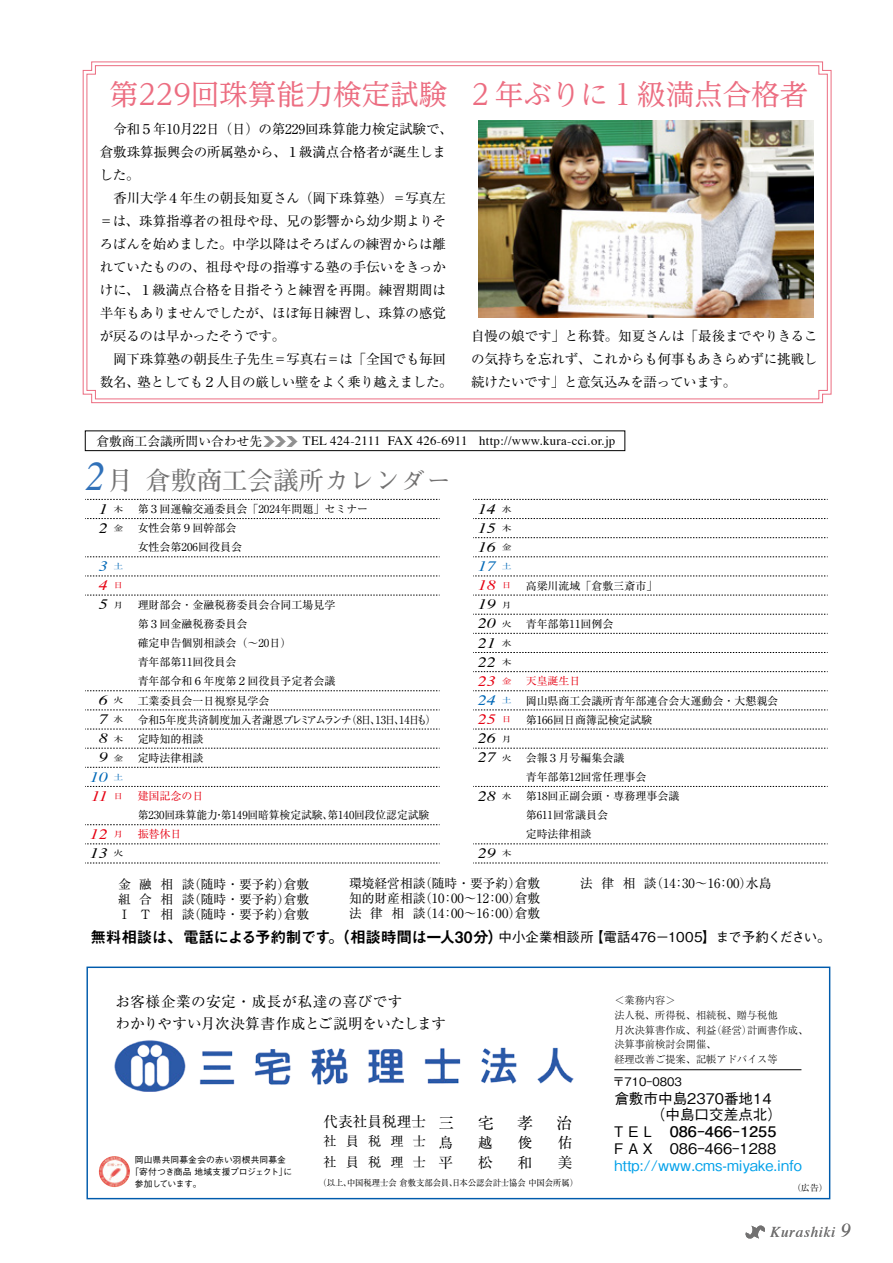
<style>
.page{position:relative;width:893px;height:1263px;background:#fff}
.page>*{position:absolute;margin:0;border:0;box-sizing:border-box;transform-origin:0 0}
.t1{font:28.5px "UD Reimin Pro";color:#ec6d81}
.t2{font:700 25.5px "Futo Min A101 Pr 5";color:#727171}
.t3{font:16.05px "Ryumin Pr 5";color:#000}
.t4{font:15.75px "Midashi Go Pro MB31";letter-spacing:-.03em;color:#000}
.t5{font:italic 15px "Times";letter-spacing:.05em;color:#727171}
.t6{font:14.55px/21.9px "Ryumin Pr 5";letter-spacing:.015em;color:#000}
.t7{font:500 14.55px/16.8px "Gothic BBB Pr 5";color:#000}
.t8{font:500 14.55px "Gothic BBB Pr 5";color:#00a0e9}
.t9{font:700 14.55px "Futo Go B101 Pr 5";color:#000;scale:1.12 1}
.t10{font:italic 14.25px/19.2px "Times";color:#000;text-align:justify;scale:1.26 1}
.t11{font:italic 14.25px/19.2px "Times";color:#0068b7;text-align:justify;scale:1.26 1}
.t12{font:italic 14.25px "Times";color:#e60012;scale:1.26 1}
.t13{font:13.5px/23px "Ryumin Pro";letter-spacing:-.015em;color:#000;text-align:justify}
.t14{font:13.2px/20.4px "Ryumin Pr 5";letter-spacing:.7em;color:#000}
.t15{font:12.75px/15px "Ryumin Pro";color:#000;text-align:justify}
.t16{font:12.75px "Times";letter-spacing:.025em;color:#000}
.t17{font:500 11.7px "Gothic BBB Pr 5";color:#000}
.t18{font:10.95px/19px "Ryumin Pro";color:#000}
.t19{font:10.95px "Ryumin Pro";letter-spacing:-.08em;color:#000}
.t20{font:10.95px "Ryumin Pro";color:#e60012}
.t21{font:300 10.2px/14.5px "Ryumin Pr 5";color:#000}
.t22{font:8.7px "Ryumin Pr 5";color:#000;scale:.95 1}
.t23{font:500 8.7px "Gothic BBB Pr 5";letter-spacing:-.025em;color:#000}
.t24{font:500 8.7px "Gothic BBB Pr 5";letter-spacing:.005em;color:#000}
.t25{font:500 8.7px "Gothic BBB Pr 5";letter-spacing:-.07em;color:#000}
.t26{font:8.7px "Ryumin Pr 5";color:#000}
.s1{font-family:"Ryumin Pro"}
.s2{font-family:"Times";font-weight:400;font-style:italic;font-size:40.5px;color:#3071b9}
.s3{font-family:"Ryumin Pro";font-style:normal;font-size:7.8px}
.s4{color:#e60012}
.s5{font-family:"Ryumin Pro";font-style:normal;font-size:7.8px;color:#e60012}
.s6{color:#000}
.s7{font-family:"Ryumin Pro";font-style:normal;font-size:7.8px;color:#000}
.s8{color:#0068b7}
.s9{font-family:"Ryumin Pro";font-style:normal;font-size:7.8px;color:#0068b7}
.s10{font-family:"Gothic BBB Pro";font-weight:500;font-size:13.5px}
.s11{font-family:"Gothic BBB Pr 5";font-weight:500}
.s12{font-size:19.5px}
</style>
<div class="page">
<svg style="left:82px;top:61px;width:750px;height:342px"></svg>
<svg style="left:86px;top:65px;width:742px;height:335px"></svg>
<svg style="left:86px;top:966px;width:744px;height:233px"></svg>
<svg style="left:745px;top:1225px;width:20px;height:14px"></svg>
<div style="left:85px;top:431px;width:540px;height:20px;border:1px solid #000"></div>
<svg style="left:85px;top:518px;width:355px;height:1px"></svg>
<svg style="left:85px;top:824px;width:355px;height:1px"></svg>
<svg style="left:85px;top:499px;width:355px;height:1px"></svg>
<svg style="left:85px;top:595px;width:355px;height:1px"></svg>
<svg style="left:85px;top:690px;width:355px;height:1px"></svg>
<svg style="left:85px;top:767px;width:355px;height:1px"></svg>
<svg style="left:85px;top:786px;width:355px;height:1px"></svg>
<svg style="left:85px;top:863px;width:355px;height:1px"></svg>
<svg style="left:85px;top:729px;width:355px;height:1px"></svg>
<svg style="left:85px;top:748px;width:355px;height:1px"></svg>
<svg style="left:85px;top:576px;width:355px;height:1px"></svg>
<svg style="left:85px;top:710px;width:355px;height:1px"></svg>
<svg style="left:85px;top:556px;width:355px;height:1px"></svg>
<svg style="left:85px;top:843px;width:355px;height:1px"></svg>
<svg style="left:473px;top:786px;width:355px;height:1px"></svg>
<svg style="left:473px;top:748px;width:355px;height:1px"></svg>
<svg style="left:473px;top:652px;width:355px;height:1px"></svg>
<svg style="left:473px;top:633px;width:355px;height:1px"></svg>
<svg style="left:473px;top:499px;width:355px;height:1px"></svg>
<svg style="left:473px;top:537px;width:355px;height:1px"></svg>
<svg style="left:473px;top:556px;width:355px;height:1px"></svg>
<svg style="left:473px;top:614px;width:355px;height:1px"></svg>
<svg style="left:473px;top:671px;width:355px;height:1px"></svg>
<svg style="left:473px;top:690px;width:355px;height:1px"></svg>
<svg style="left:473px;top:843px;width:355px;height:1px"></svg>
<svg style="left:473px;top:863px;width:355px;height:1px"></svg>
<svg style="left:473px;top:518px;width:355px;height:1px"></svg>
<svg style="left:473px;top:576px;width:355px;height:1px"></svg>
<svg style="left:473px;top:595px;width:355px;height:1px"></svg>
<svg style="left:473px;top:710px;width:355px;height:1px"></svg>
<svg style="left:473px;top:729px;width:355px;height:1px"></svg>
<img style="left:478px;top:121px;width:335px;height:197px">
<h1 class="t1" style="left:110px;top:71px;width:700px">第229回珠算能力検定試験 ２年ぶりに１級満点合格者</h1>
<p class="t13" style="left:100px;top:117px;width:355px;text-align:left;text-indent:14px">令和５年10月22日（日）の第229回珠算能力検定試験で、倉敷珠算振興会の所属塾から、１級満点合格者が誕生しました。</p>
<p class="t13" style="left:100px;top:186px;width:348px;text-indent:14px">香川大学４年生の朝長知夏さん（岡下珠算塾）＝写真左＝は、珠算指導者の祖母や母、兄の影響から幼少期よりそろばんを始めました。中学以降はそろばんの練習からは離れていたものの、祖母や母の指導する塾の手伝いをきっかけに、１級満点合格を目指そうと練習を再開。練習期間は半年もありませんでしたが、ほぼ毎日練習し、珠算の感覚が戻るのは早かったそうです。</p>
<p class="t13" style="left:100px;top:346px;width:354px;text-align:center">岡下珠算塾の朝長生子先生＝写真右＝は「全国でも毎回<br>数名、塾としても２人目の厳しい壁をよく乗り越えました。</p>
<p class="t13" style="left:471px;top:324px;width:348px">自慢の娘です」と称賛。知夏さんは「最後までやりきるこの気持ちを忘れず、これからも何事もあきらめずに挑戦し続けたいです」と意気込みを語っています。</p>
<p class="t16" style="left:96px;top:433px;width:520px"><span class="s1">倉敷商工会議所問い合わせ先</span>❑❑❑ TEL 424-2111 FAX 426-6911 http://www.kura-cci.or.jp</p>
<h2 class="t2" style="left:85px;top:460px;width:368px"><span class="s2">2</span>月　倉敷商工会議所カレンダー</h2>
<p class="t10" style="left:99px;top:498px;width:21px">1 <span class="s3">木</span></p>
<p class="t18" style="left:138px;top:499px;width:232px">第３回運輸交通委員会「2024年問題」セミナー</p>
<p class="t10" style="left:99px;top:518px;width:21px">2 <span class="s3">金</span></p>
<p class="t18" style="left:138px;top:518px;width:106px">女性会第９回幹部会女性会第206回役員会</p>
<p class="t11" style="left:99px;top:556px;width:21px">3 <span class="s3">土</span><span class="s4">4</span> <span class="s5">日</span><span class="s6">5</span> <span class="s7">月</span></p>
<p class="t18" style="left:138px;top:594px;width:199px">理財部会・金融税務委員会合同工場見学第３回金融税務委員会<br>確定申告個別相談会（〜20日）<br>青年部第11回役員会<br>青年部令和６年度第２回役員予定者会議</p>
<p class="t10" style="left:99px;top:690px;width:21px">6 <span class="s3">火</span></p>
<p class="t18" style="left:138px;top:690px;width:133px">工業委員会一日視察見学会</p>
<p class="t10" style="left:99px;top:709px;width:21px">7 <span class="s3">水</span></p>
<p class="t19" style="left:138px;top:711px;width:300px">令和５年度共済制度加入者謝恩プレミアムランチ（8日、13日、14日も）</p>
<p class="t10" style="left:99px;top:728px;width:21px">8 <span class="s3">木</span></p>
<p class="t18" style="left:138px;top:728px;width:67px">定時知的相談</p>
<p class="t10" style="left:99px;top:747px;width:21px">9 <span class="s3">金</span></p>
<p class="t18" style="left:138px;top:747px;width:67px">定時法律相談</p>
<p class="t11" style="left:90px;top:766px;width:28px">10 <span class="s3">土<br></span><span class="s4">11</span> <span class="s5">日</span></p>
<p class="t20" style="left:138px;top:787px;width:67px">建国記念の日</p>
<p class="t18" style="left:138px;top:805px;width:293px">第230回珠算能力・第149回暗算検定試験、第140回段位認定試験</p>
<p class="t12" style="left:90px;top:822px;width:28px">12 <span class="s3">月</span></p>
<p class="t20" style="left:138px;top:826px;width:45px">振替休日</p>
<p class="t10" style="left:90px;top:843px;width:28px">13 <span class="s3">火</span></p>
<p class="t10" style="left:478px;top:498px;width:28px">14 <span class="s3">水</span>15 <span class="s3">木</span>16 <span class="s3">金</span><span class="s8">17</span> <span class="s9">土</span><span class="s4">18</span> <span class="s5">日</span></p>
<p class="t10" style="left:478px;top:594px;width:28px">19 <span class="s3">月<br></span>20 <span class="s3">火</span></p>
<p class="t10" style="left:478px;top:632px;width:28px">21 <span class="s3">水</span>22 <span class="s3">木</span><span class="s4">23</span> <span class="s5">金</span></p>
<p class="t18" style="left:526px;top:575px;width:133px">高梁川流域「倉敷三斎市」</p>
<p class="t18" style="left:526px;top:614px;width:89px">青年部第11回例会</p>
<p class="t20" style="left:526px;top:673px;width:56px">天皇誕生日</p>
<p class="t11" style="left:478px;top:690px;width:28px">24 <span class="s3">土</span></p>
<p class="t18" style="left:526px;top:690px;width:254px">岡山県商工会議所青年部連合会大運動会・大懇親会</p>
<p class="t12" style="left:478px;top:707px;width:28px">25 <span class="s3">日</span></p>
<p class="t18" style="left:526px;top:709px;width:128px">第166回日商簿記検定試験</p>
<p class="t10" style="left:478px;top:728px;width:28px">26 <span class="s3">月<br></span>27 <span class="s3">火</span></p>
<p class="t18" style="left:526px;top:748px;width:122px">会報３月号編集会議<br>青年部第12回常任理事会</p>
<p class="t10" style="left:478px;top:785px;width:28px">28 <span class="s3">水</span></p>
<p class="t18" style="left:526px;top:786px;width:155px">第18回正副会頭・専務理事会議第611回常議員会<br>定時法律相談</p>
<p class="t10" style="left:478px;top:843px;width:28px">29 <span class="s3">木</span></p>
<p class="t15" style="left:118px;top:876px;width:193px">金 融 相 談（随時・要予約）倉敷組 合 相 談（随時・要予約）倉敷Ｉ Ｔ 相 談（随時・要予約）倉敷</p>
<p class="t15" style="left:349px;top:875px;width:193px">環境経営相談（随時・要予約）倉敷知的財産相談（10：00〜12：00）倉敷法 律 相 談（14：00〜16：00）倉敷</p>
<p class="t15" style="left:580px;top:875px;width:193px">法 律 相 談（14：30〜16：00）水島</p>
<p class="t4" style="left:90px;top:924px;width:742px">無料相談は、電話による予約制です。（相談時間は一人30分）<span class="s10">中小企業相談所【電話476−1005】まで予約ください。</span></p>
<p class="t6" style="left:115px;top:990px;width:332px">お客様企業の安定・成長が私達の喜びです<br>わかりやすい月次決算書作成とご説明をいたします</p>
<p class="t21" style="left:614px;top:992px;width:195px">＜業務内容＞<br>法人税、所得税、相続税、贈与税他<br>月次決算書作成、利益（経営）計画書作成、決算事前検討会開催、<br>経理改善ご提案、記帳アドバイス等</p>
<p class="t17" style="left:613px;top:1072px;width:70px">〒710-0803</p>
<p class="t7" style="left:614px;top:1088px;width:169px">倉敷市中島2370番地14　　　（中島口交差点北）</p>
<p class="t9" style="left:611px;top:1120px;width:149px"><span class="s11">ＴＥＬ</span> 086-466-1255</p>
<p class="t7" style="left:611px;top:1139px;width:166px">ＦＡＸ 086-466-1288</p>
<p class="t8" style="left:614px;top:1153px;width:189px">http://www.cms-miyake.info</p>
<p class="t26" style="left:792px;top:1181px;width:37px">（広告）</p>
<p class="t6" style="left:324px;top:1110px;width:104px">代表社員税理士</p>
<p class="t14" style="left:324px;top:1130px;width:104px">社員税理士社員税理士</p>
<p class="t3" style="left:438px;top:1110px;width:18px">三</p>
<p class="t3" style="left:478px;top:1110px;width:18px">宅</p>
<p class="t3" style="left:517px;top:1110px;width:18px">孝</p>
<p class="t3" style="left:556px;top:1110px;width:18px">治</p>
<p class="t6" style="left:438px;top:1130px;width:136px">鳥　越　俊　佑</p>
<p class="t24" style="left:135px;top:1153px;width:153px">岡山県共同募金会の赤い羽根共同募金</p>
<p class="t6" style="left:438px;top:1151px;width:136px">平　松　和　美</p>
<p class="t25" style="left:135px;top:1176px;width:68px">参加しています。</p>
<p class="t22" style="left:318px;top:1176px;width:275px">（以上、中国税理士会 倉敷支部会員、日本公認会計士協会 中国会所属）</p>
<p class="t23" style="left:131px;top:1165px;width:163px">「寄付つき商品 地域支援プロジェクト」に</p>
<p class="t5" style="left:770px;top:1219px;width:82px">Kurashiki <span class="s12">9</span></p>
</div>
